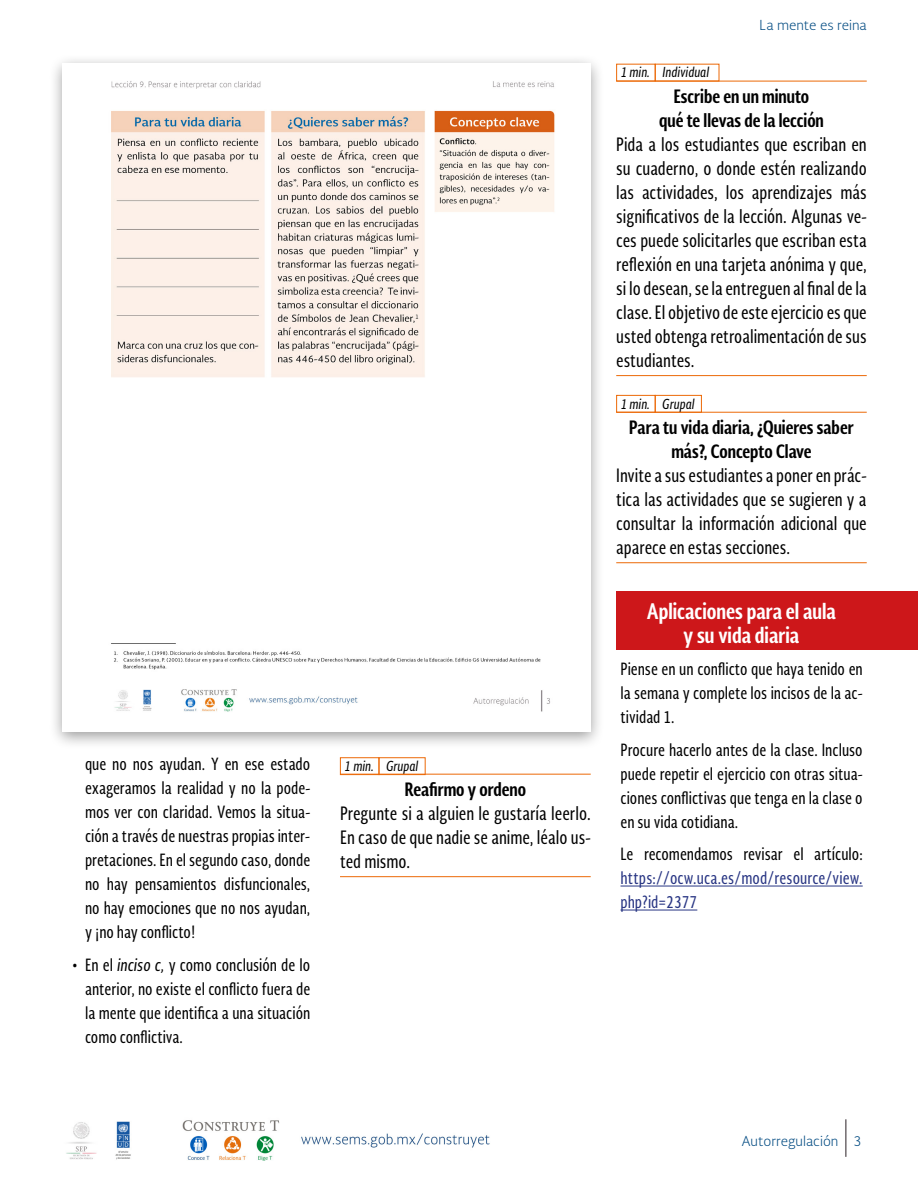
<style>
.page{position:relative;width:918px;height:1188px;background:#fff}
.page>*{position:absolute;margin:0;border:0;box-sizing:border-box;transform-origin:0 0}
.t1{font:700 21px/24px "Soberana Sans Condensed";color:#fff;text-align:center}
.t2{font:18px/24px "Soberana Sans Condensed";color:#000;text-align:justify}
.t3{font:700 18px/24px "Soberana Sans Condensed";color:#000;text-align:center}
.t4{font:16.5px/24px "Soberana Sans Condensed";color:#000;text-align:justify}
.t5{font:16.5px/24px "Soberana Sans Condensed";letter-spacing:.01em;color:#283583}
.t6{font:italic 13.5px "Soberana Sans Condensed";color:#000}
.t7{font:300 13.5px "Soberana Sans";color:#004a81}
.s1{font-style:italic}
</style>
<div class="page">
<hr style="left:845px;top:1119px;width:2px;height:38px;background:#716a6e">
<img style="left:66px;top:1120px;width:424px;height:41px">
<div style="left:48px;top:54px;width:557px;height:696px;background:#000;opacity:.4"></div>
<img style="left:63px;top:64px;width:528px;height:667px">
<div style="left:340px;top:757px;width:39px;height:18px;border:1px solid #ec6907"></div>
<div style="left:379px;top:757px;width:47px;height:18px;border:1px solid #ec6907"></div>
<hr style="left:340px;top:774px;width:251px;height:1px;background:#ec6907">
<hr style="left:340px;top:876px;width:251px;height:1px;background:#ec6907">
<div style="left:616px;top:591px;width:302px;height:58px;background:#cd171a"></div>
<hr style="left:616px;top:81px;width:251px;height:1px;background:#ec6907">
<hr style="left:616px;top:375px;width:251px;height:1px;background:#ec6907">
<hr style="left:616px;top:412px;width:251px;height:1px;background:#ec6907">
<hr style="left:616px;top:562px;width:251px;height:1px;background:#ec6907">
<hr style="left:621px;top:886px;width:242px;height:1px;background:#283583">
<hr style="left:621px;top:910px;width:76px;height:1px;background:#283583">
<div style="left:616px;top:64px;width:40px;height:17px;border:1px solid #ec6907"></div>
<div style="left:616px;top:395px;width:40px;height:18px;border:1px solid #ec6907"></div>
<div style="left:655px;top:395px;width:47px;height:18px;border:1px solid #ec6907"></div>
<p class="t4" style="left:85px;top:751px;width:227px">que no nos ayudan. Y en ese estado</p>
<p class="t6" style="left:345px;top:757px;width:75px">1 min. Grupal</p>
<p class="t4" style="left:85px;top:775px;width:227px">exageramos la realidad y no la pode&shy;mos ver con claridad. Vemos la situa&shy;ción a través de nuestras propias inter&shy;pretaciones. En el segundo caso, donde no hay pensamientos disfuncionales, no hay emociones que no nos ayudan, y ¡no hay conflicto!</p>
<p class="t4" style="left:85px;top:952px;width:227px;text-indent:-13px">• En el <span class="s1">inciso c,</span> y como conclusión de lo anterior, no existe el conflicto fuera de la mente que identifica a una situación como conflictiva.</p>
<p class="t3" style="left:405px;top:776px;width:123px">Reafirmo y ordeno</p>
<p class="t2" style="left:340px;top:801px;width:252px">Pregunte si a alguien le gustaría leerlo.<br>En caso de que nadie se anime, léalo us&shy;ted mismo.</p>
<p class="t6" style="left:621px;top:63px;width:90px">1 min. Individual</p>
<p class="t7" style="left:760px;top:17px;width:109px">La mente es reina</p>
<p class="t3" style="left:659px;top:83px;width:166px">Escribe en un minuto<br>qué te llevas de la lección</p>
<p class="t2" style="left:616px;top:131px;width:252px">Pida a los estudiantes que escriban en su cuaderno, o donde estén realizando las actividades, los aprendizajes más significativos de la lección. Algunas ve&shy;ces puede solicitarles que escriban esta reflexión en una tarjeta anónima y que, si lo desean, se la entreguen al final de la clase. El objetivo de este ejercicio es que usted obtenga retroalimentación de sus estudiantes.</p>
<p class="t6" style="left:621px;top:395px;width:75px">1 min. Grupal</p>
<p class="t3" style="left:629px;top:414px;width:226px">Para tu vida diaria, ¿Quieres saber más?, Concepto Clave</p>
<p class="t2" style="left:616px;top:463px;width:252px">Invite a sus estudiantes a poner en prác&shy;tica las actividades que se sugieren y a consultar la información adicional que aparece en estas secciones.</p>
<p class="t1" style="left:647px;top:598px;width:191px">Aplicaciones para el aula y su vida diaria</p>
<p class="t4" style="left:621px;top:657px;width:244px">Piense en un conflicto que haya tenido en la semana y complete los incisos de la ac&shy;tividad 1.</p>
<p class="t4" style="left:621px;top:737px;width:244px">Procure hacerlo antes de la clase. Incluso puede repetir el ejercicio con otras situa&shy;ciones conflictivas que tenga en la clase o en su vida cotidiana.</p>
<p class="t4" style="left:621px;top:842px;width:244px">Le recomendamos revisar el artículo:</p>
<p class="t5" style="left:621px;top:866px;width:244px">https://ocw.uca.es/mod/resource/view. php?id=2377</p>
<p class="t7" style="left:741px;top:1132px;width:99px">Autorregulación</p>
<p class="t7" style="left:853px;top:1132px;width:10px">3</p>
</div>
